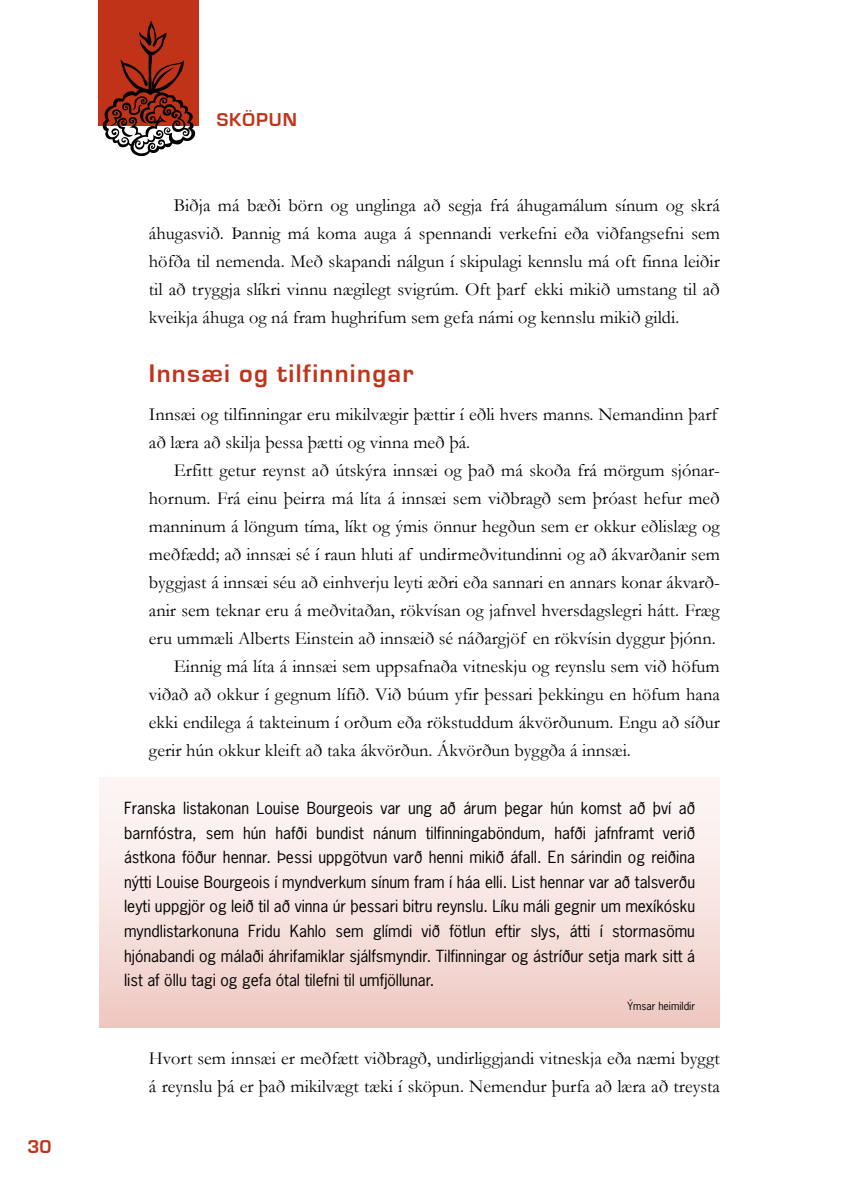
<style>
.page{position:relative;width:844px;height:1191px;background:#fff}
.page>*{position:absolute;margin:0;border:0;box-sizing:border-box;transform-origin:0 0}
.t1{font:700 26.25px "Eurostile";letter-spacing:.05em;color:#c13319}
.t2{font:700 19.25px "Eurostile";letter-spacing:.05em;color:#c13319}
.t3{font:18.38px/28px "Garamond";color:#000}
.t4{font:15.75px/24.5px "News Gothic Std";color:#000;text-align:justify}
.t5{font:10.5px "News Gothic Std";color:#000}
</style>
<div class="page">
<div style="left:98px;top:0;width:100px;height:126px;background:#c13319"></div>
<svg style="left:103px;top:21px;width:92px;height:135px"></svg>
<div style="left:99px;top:777px;width:620px;height:250px;background:linear-gradient(to bottom,#fefbfb,#efcbc5)"></div>
<p class="t2" style="left:27px;top:1136px;width:26px">30</p>
<p class="t2" style="left:217px;top:109px;width:82px">SKÖPUN</p>
<p class="t3" style="left:149px;top:190px;width:572px;text-align:justify;text-indent:25px">Biðja má bæði börn og unglinga að segja frá áhugamálum sínum og skrá áhugasvið. Þannig má koma auga á spennandi verkefni eða viðfangsefni sem höfða til nemenda. Með skapandi nálgun í skipulagi kennslu má oft finna leiðir til að tryggja slíkri vinnu nægilegt svigrúm. Oft þarf ekki mikið umstang til að kveikja áhuga og ná fram hughrifum sem gefa námi og kennslu mikið gildi.</p>
<h1 class="t1" style="left:149px;top:359px;width:266px">Innsæi og tilfinningar</h1>
<p class="t3" style="left:149px;top:400px;width:570px">Innsæi og tilfinningar eru mikilvægir þættir í eðli hvers manns. Nemandinn þarf að læra að skilja þessa þætti og vinna með þá.</p>
<p class="t3" style="left:174px;top:456px;width:547px">Erfitt getur reynst að útskýra innsæi og það má skoða frá mörgum sjónar-</p>
<p class="t3" style="left:149px;top:484px;width:572px">hornum. Frá einu þeirra má líta á innsæi sem viðbragð sem þróast hefur með</p>
<p class="t3" style="left:149px;top:512px;width:572px">manninum á löngum tíma, líkt og ýmis önnur hegðun sem er okkur eðlislæg og</p>
<p class="t3" style="left:149px;top:540px;width:572px">meðfædd; að innsæi sé í raun hluti af undirmeðvitundinni og að ákvarðanir sem</p>
<p class="t3" style="left:149px;top:568px;width:572px">byggjast á innsæi séu að einhverju leyti æðri eða sannari en annars konar ákvarð-</p>
<p class="t3" style="left:149px;top:596px;width:572px">anir sem teknar eru á meðvitaðan, rökvísan og jafnvel hversdagslegri hátt. Fræg</p>
<p class="t3" style="left:149px;top:624px;width:566px">eru ummæli Alberts Einstein að innsæið sé náðargjöf en rökvísin dyggur þjónn.</p>
<p class="t3" style="left:174px;top:652px;width:547px">Einnig má líta á innsæi sem uppsafnaða vitneskju og reynslu sem við höfum</p>
<p class="t3" style="left:149px;top:680px;width:572px">viðað að okkur í gegnum lífið. Við búum yfir þessari þekkingu en höfum hana</p>
<p class="t3" style="left:149px;top:708px;width:572px">ekki endilega á takteinum í orðum eða rökstuddum ákvörðunum. Engu að síður</p>
<p class="t3" style="left:149px;top:736px;width:481px">gerir hún okkur kleift að taka ákvörðun. Ákvörðun byggða á innsæi.</p>
<p class="t4" style="left:124px;top:796px;width:572px">Franska listakonan Louise Bourgeois var ung að árum þegar hún komst að því að barnfóstra, sem hún hafði bundist nánum tilfinningaböndum, hafði jafnframt verið ástkona föður hennar. Þessi uppgötvun varð henni mikið áfall. En sárindin og reiðina nýtti Louise Bourgeois í myndverkum sínum fram í háa elli. List hennar var að talsverðu leyti uppgjör og leið til að vinna úr þessari bitru reynslu. Líku máli gegnir um mexíkósku myndlistarkonuna Fridu Kahlo sem glímdi við fötlun eftir slys, átti í stormasömu hjónabandi og málaði áhrifamiklar sjálfsmyndir. Tilfinningar og ástríður setja mark sitt á list af öllu tagi og gefa ótal tilefni til umfjöllunar.</p>
<p class="t5" style="left:627px;top:999px;width:69px">Ýmsar heimildir</p>
<p class="t3" style="left:149px;top:1044px;width:572px">Hvort sem innsæi er meðfætt viðbragð, undirliggjandi vitneskja eða næmi byggt á reynslu þá er það mikilvægt tæki í sköpun. Nemendur þurfa að læra að treysta</p>
</div>
